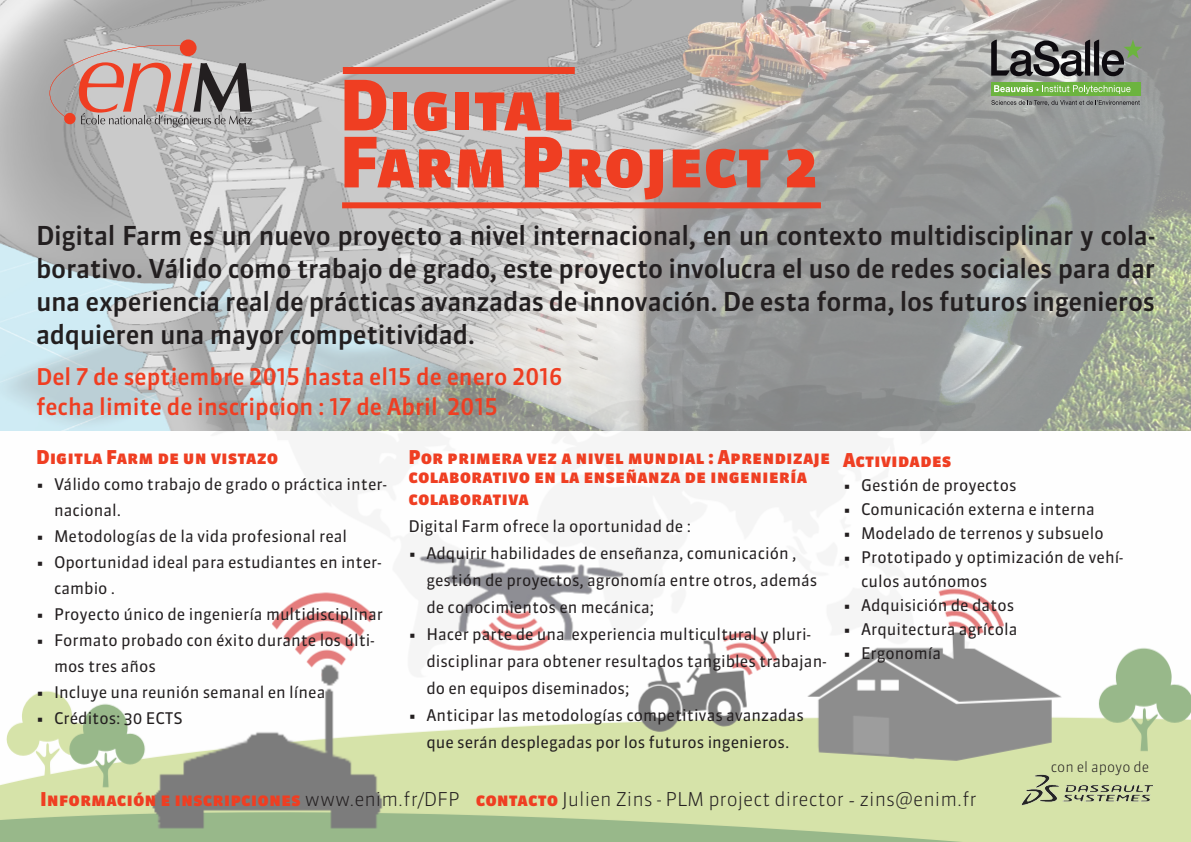
<style>
.page{position:relative;width:1191px;height:842px;background:#fff}
.page>*{position:absolute;margin:0;border:0;box-sizing:border-box;transform-origin:0 0}
.t1{font:69px "Sanuk Black SC";letter-spacing:-.015em;color:#ef3e22}
.t2{font:500 26px/33px "Sanuk";letter-spacing:-.015em;color:#231f20;text-align:justify}
.t3{font:500 23px "Sanuk LF";color:#ef3e22}
.t4{font:19px/19px "Sanuk Black SC";color:#ef3e22}
.t5{font:300 19px "Sanuk";color:#231f20}
.t6{font:16px/27px "Sanuk";color:#231f20}
.t7{font:300 14px "Sanuk";color:#231f20}
.s1{font-family:"Sanuk Black SC";font-weight:400;color:#ef3e22}
.s2{font-family:"Minion Pro";font-weight:400}
</style>
<div class="page">
<img style="left:0;top:0;width:1191px;height:431px">
<div style="left:343px;top:67px;width:232px;height:7px;background:#ef3e22"></div>
<div style="left:342px;top:202px;width:479px;height:6px;background:#ef3e22"></div>
<svg style="left:0;top:555px;width:1191px;height:287px"></svg>
<img style="left:984px;top:765px;width:201px;height:53px">
<svg style="left:50px;top:45px;width:202px;height:83px;background:#b6a09c"></svg>
<div style="left:64px;top:113px;width:12px;height:11px;background:#ef3e22;border-radius:50%"></div>
<div style="left:180px;top:40px;width:17px;height:16px;background:#ef3e22;border-radius:50%"></div>
<div style="left:991px;top:82px;width:149px;height:14px;background:#6cb43f"></div>
<svg style="left:991px;top:100px;width:148px;height:6px"></svg>
<svg style="left:994px;top:85px;width:136px;height:9px"></svg>
<svg style="left:991px;top:40px;width:151px;height:36px;background:#747573"></svg>
<p class="t1" style="left:339px;top:63px;width:235px">Digital</p>
<p class="t1" style="left:339px;top:120px;width:482px">Farm Project 2</p>
<p class="t2" style="left:36px;top:219px;width:1120px">Digital Farm es un nuevo proyecto a nivel internacional, en un contexto multidisciplinar y cola&shy;borativo. Válido como trabajo de grado, este proyecto involucra el uso de redes sociales para dar una experiencia real de prácticas avanzadas de innovación. De esta forma, los futuros ingenieros adquieren una mayor competitividad.</p>
<p class="t3" style="left:36px;top:362px;width:528px">Del 7 de septiembre 2015 hasta el15 de enero 2016</p>
<p class="t3" style="left:36px;top:392px;width:463px">fecha limite de inscripcion : 17 de Abril 2015</p>
<p class="t4" style="left:36px;top:448px;width:244px">Digitla Farm de un vistazo</p>
<p class="t6" style="left:54px;top:472px;width:334px;line-height:26px;text-indent:-18px">• Válido como trabajo de grado o práctica inter&shy;nacional.</p>
<p class="t6" style="left:36px;top:523px;width:313px">• Metodologías de la vida profesional real</p>
<p class="t6" style="left:54px;top:550px;width:329px;line-height:26px;text-indent:-18px">• Oportunidad ideal para estudiantes en inter&shy;cambio .</p>
<p class="t6" style="left:36px;top:601px;width:348px">• Proyecto único de ingeniería multidisciplinar</p>
<p class="t6" style="left:54px;top:628px;width:322px;line-height:26px;text-indent:-18px">• Formato probado con éxito durante los últi&shy;mos tres años</p>
<p class="t6" style="left:36px;top:679px;width:291px">• Incluye una reunión semanal en línea</p>
<p class="t6" style="left:36px;top:705px;width:148px">• Créditos: 30 ECTS</p>
<p class="t4" style="left:408px;top:447px;width:423px">Por primera vez a nivel mundial : Aprendizaje colaborativo en la enseñanza de ingeniería</p>
<p class="t4" style="left:408px;top:489px;width:122px">colaborativa</p>
<p class="t6" style="left:408px;top:513px;width:284px">Digital Farm ofrece la oportunidad de :</p>
<p class="t6" style="left:426px;top:540px;width:392px;text-indent:-18px">• Adquirir habilidades de enseñanza, comunicación , gestión de proyectos, agronomía entre otros, además de conocimientos en mecánica;</p>
<p class="t6" style="left:426px;top:621px;width:401px;text-indent:-18px">• Hacer parte de una experiencia multicultural y pluri&shy;disciplinar para obtener resultados tangibles trabajan&shy;do en equipos diseminados;</p>
<p class="t6" style="left:408px;top:702px;width:397px;text-align:center">• Anticipar las metodologías competitivas avanzadas que serán desplegadas por los futuros ingenieros.</p>
<p class="t4" style="left:843px;top:451px;width:110px">Actividades</p>
<p class="t6" style="left:843px;top:472px;width:175px">• Gestión de proyectos</p>
<p class="t6" style="left:843px;top:496px;width:253px">• Comunicación externa e interna</p>
<p class="t6" style="left:843px;top:520px;width:262px">• Modelado de terrenos y subsuelo</p>
<p class="t6" style="left:861px;top:545px;width:264px;line-height:24px;text-indent:-18px">• Prototipado y optimización de vehí&shy;culos autónomos</p>
<p class="t6" style="left:843px;top:592px;width:173px">• Adquisición de datos</p>
<p class="t6" style="left:843px;top:616px;width:176px">• Arquitectura agrícola</p>
<p class="t6" style="left:843px;top:640px;width:100px">• Ergonomía</p>
<p class="t7" style="left:1050px;top:759px;width:100px">con el apoyo de</p>
<p class="t5" style="left:40px;top:787px;width:938px"><span class="s1">Información e inscripciones</span> www.enim.fr/DFP <span class="s1">contacto</span> Julien Zins - PLM project director <span class="s2">-</span> zins@enim.fr</p>
</div>
